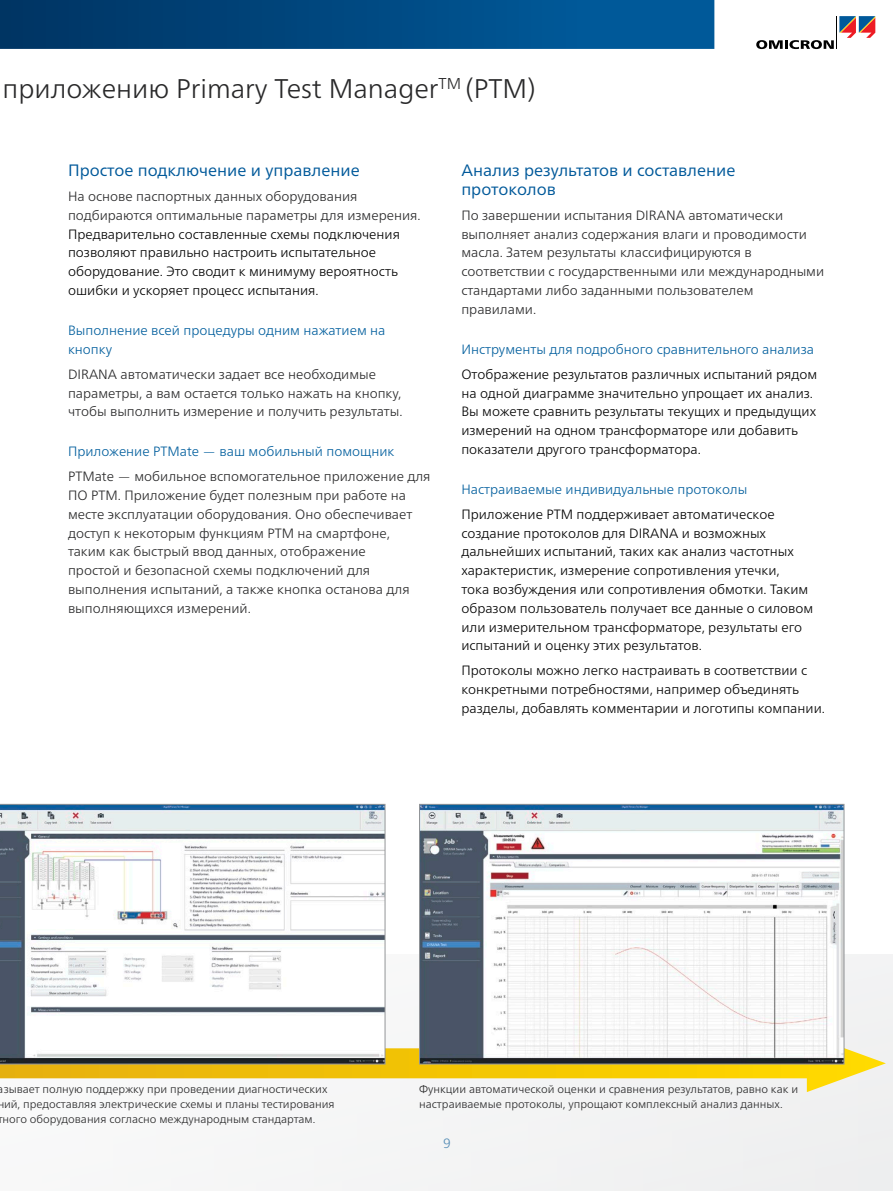
<style>
.page{position:relative;width:893px;height:1191px;background:#fff}
.page>*{position:absolute;margin:0;border:0;box-sizing:border-box;transform-origin:0 0}
.t1{font:300 27px "Frutiger Neue LTW1 G";color:#282829}
.Content_-_Headline_1{font:16.5px/18.8px "Frutiger Neue LTW1 G";color:#00599a}
.Content_-_Normal{font:300 13.5px/18.8px "Frutiger Neue LTW1 G";color:#000}
.Content_-_Normal-2{font:300 13.5px/18.8px "Frutiger Neue LTW1 G";color:#282829}
.Content_-_Headline_2{font:300 13.5px/18.8px "Frutiger Neue LTW1 G";color:#005e9d}
.t2{font:300 13.5px "Frutiger Neue LTW1 G";color:#00599a}
.Picture_-_Descriptio{font:300 11.25px/15px "Frutiger Neue LTW1 G";color:#282829}
.s1{color:#282829}
</style>
<div class="page">
<svg style="left:0;top:0;width:714px;height:49px;background:#004981"></svg>
<svg style="left:756px;top:16px;width:119px;height:33px"></svg>
<div style="left:0;top:954px;width:893px;height:237px;background:#f4f4f5"></div>
<svg style="left:0;top:1048px;width:807px;height:30px;background:#eec10b"></svg>
<svg style="left:807px;top:1048px;width:79px;height:44px"></svg>
<svg style="left:0;top:803px;width:386px;height:261px"></svg>
<svg style="left:419px;top:803px;width:426px;height:261px"></svg>
<h1 class="t1" style="left:3px;top:72px;width:535px">приложению Primary Test Manager<sup>TM</sup> (PTM)</h1>
<p class="Content_-_Headline_1" style="left:68px;top:161px;width:293px">Простое подключение и управление</p>
<p class="Content_-_Normal" style="left:68px;top:187px;width:354px"><span class="s1">На основе паспортных данных оборудования подбираются оптимальные параметры для измерения.<br></span>Предварительно составленные схемы подключения позволяют правильно настроить испытательное оборудование. Это сводит к минимуму вероятность ошибки и ускоряет процесс испытания.</p>
<p class="Content_-_Headline_2" style="left:68px;top:321px;width:319px">Выполнение всей процедуры одним нажатием на кнопку</p>
<p class="Content_-_Normal-2" style="left:68px;top:364px;width:336px">DIRANA автоматически задает все необходимые параметры, а вам остается только нажать на кнопку, чтобы выполнить измерение и получить результаты.</p>
<p class="Content_-_Headline_2" style="left:68px;top:442px;width:328px">Приложение PTMate — ваш мобильный помощник</p>
<p class="Content_-_Normal-2" style="left:68px;top:467px;width:364px">PTMate — мобильное вспомогательное приложение для ПО PTM. Приложение будет полезным при работе на месте эксплуатации оборудования. Оно обеспечивает доступ к некоторым функциям PTM на смартфоне, таким как быстрый ввод данных, отображение<br>простой и безопасной схемы подключений для выполнения испытаний, а также кнопка останова для выполняющихся измерений.</p>
<p class="Content_-_Headline_1" style="left:461px;top:161px;width:276px">Анализ результатов и составление протоколов</p>
<p class="Content_-_Normal-2" style="left:461px;top:206px;width:364px">По завершении испытания DIRANA автоматически выполняет анализ содержания влаги и проводимости масла. Затем результаты классифицируются в соответствии с государственными или международными стандартами либо заданными пользователем правилами.</p>
<p class="Content_-_Headline_2" style="left:461px;top:339px;width:354px">Инструменты для подробного сравнительного анализа</p>
<p class="Content_-_Normal" style="left:461px;top:364px;width:357px">Отображение результатов различных испытаний рядом на одной диаграмме значительно упрощает их анализ.<br>Вы можете сравнить результаты текущих и предыдущих измерений на одном трансформаторе или добавить показатели другого трансформатора.</p>
<p class="Content_-_Headline_2" style="left:461px;top:479px;width:288px">Настраиваемые индивидуальные протоколы</p>
<p class="Content_-_Normal" style="left:461px;top:505px;width:353px">Приложение PTM поддерживает автоматическое создание протоколов для DIRANA и возможных дальнейших испытаний, таких как анализ частотных характеристик, измерение сопротивления утечки,<br>тока возбуждения или сопротивления обмотки. Таким образом пользователь получает все данные о силовом или измерительном трансформаторе, результаты его испытаний и оценку этих результатов.</p>
<p class="Content_-_Normal" style="left:461px;top:661px;width:365px">Протоколы можно легко настраивать в соответствии с конкретными потребностями, например объединять разделы, добавлять комментарии и логотипы компании.</p>
<p class="Picture_-_Descriptio" style="left:-3px;top:1081px;width:339px">азывает полную поддержку при проведении диагностических ний, предоставляя электрические схемы и планы тестирования тного оборудования согласно международным стандартам.</p>
<p class="Picture_-_Descriptio" style="left:419px;top:1081px;width:380px">Функции автоматической оценки и сравнения результатов, равно как и настраиваемые протоколы, упрощают комплексный анализ данных.</p>
<p class="t2" style="left:443px;top:1135px;width:9px">9</p>
</div>
